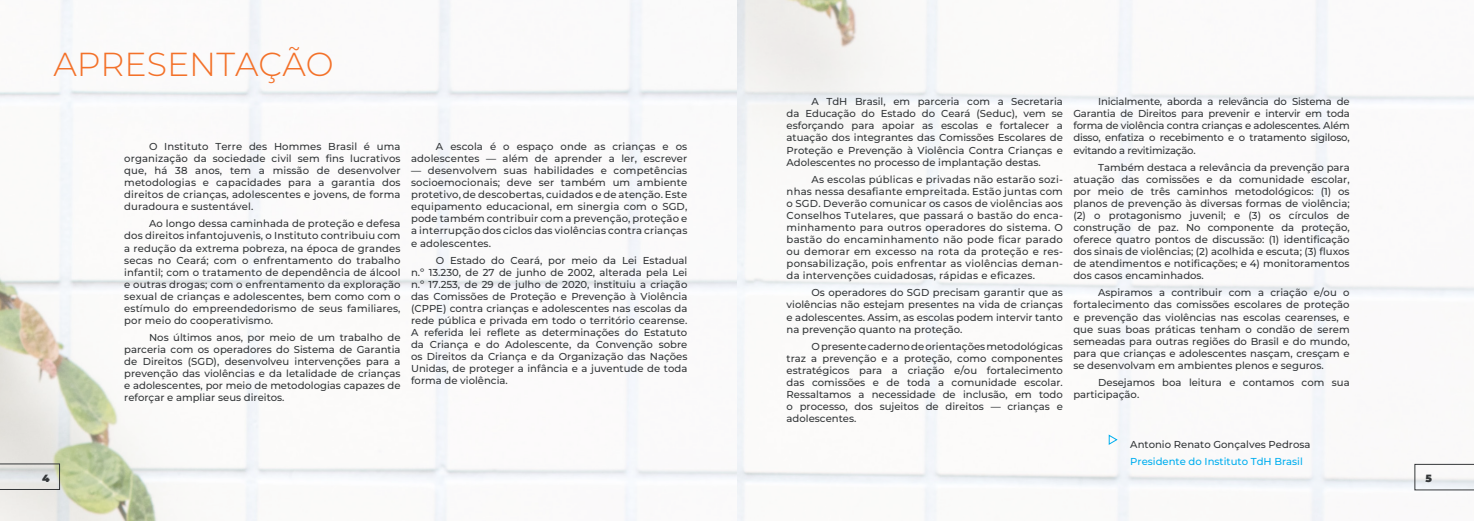
<style>
.page{position:relative;width:1474px;height:521px;background:#fff}
.page>*{position:absolute;margin:0;border:0;box-sizing:border-box;transform-origin:0 0}
.t1{font:100 33.25px "Montserrat";color:#f37129}
.t2{font:100 10.5px "Montserrat";color:#343739}
.Estilo_de_parágrafo_1{font:100 10.06px/12.1px "Montserrat";color:#343739;text-align:justify}
.t3{font:100 10.06px "Montserrat";color:#00aeef}
</style>
<div class="page">
<img style="left:0;top:0;width:1473px;height:521px">
<svg style="left:1108px;top:434px;width:10px;height:11px"></svg>
<svg style="left:1414px;top:464px;width:59px;height:26px"></svg>
<svg style="left:0;top:463px;width:60px;height:27px;background:#d1d3d1"></svg>
<p class="t1" style="left:53px;top:42px;width:282px">APRESENTAÇÃO</p>
<p class="Estilo_de_parágrafo_1" style="left:124px;top:140px;width:278px;text-indent:25px">O Instituto Terre des Hommes Brasil é uma organização da sociedade civil sem fins lucrativos que, há 38 anos, tem a missão de desenvolver metodologias e capacidades para a garantia dos direitos de crianças, adolescentes e jovens, de forma duradoura e sustentável.</p>
<p class="Estilo_de_parágrafo_1" style="left:124px;top:217px;width:278px;text-indent:25px">Ao longo dessa caminhada de proteção e defesa dos direitos infantojuvenis, o Instituto contribuiu com a redução da extrema pobreza, na época de grandes secas no Ceará; com o enfrentamento do trabalho infantil; com o tratamento de dependência de álcool e outras drogas; com o enfrentamento da exploração sexual de crianças e adolescentes, bem como com o estímulo do empreendedorismo de seus familiares, por meio do cooperativismo.</p>
<p class="Estilo_de_parágrafo_1" style="left:124px;top:331px;width:278px;text-indent:25px">Nos últimos anos, por meio de um trabalho de parceria com os operadores do Sistema de Garantia de Direitos (SGD), desenvolveu intervenções para a prevenção das violências e da letalidade de crianças e adolescentes, por meio de metodologias capazes de reforçar e ampliar seus direitos.</p>
<p class="Estilo_de_parágrafo_1" style="left:411px;top:140px;width:278px;text-align:right">A escola é o espaço onde as crianças e os adolescentes — além de aprender a ler, escrever</p>
<p class="Estilo_de_parágrafo_1" style="left:411px;top:164px;width:278px">— desenvolvem suas habilidades e competências socioemocionais; deve ser também um ambiente protetivo, de descobertas, cuidados e de atenção. Este equipamento educacional, em sinergia com o SGD, pode também contribuir com a prevenção, proteção e a interrupção dos ciclos das violências contra crianças e adolescentes.</p>
<p class="Estilo_de_parágrafo_1" style="left:411px;top:254px;width:278px;text-indent:25px">O Estado do Ceará, por meio da Lei Estadual n.º 13.230, de 27 de junho de 2002, alterada pela Lei n.º 17.253, de 29 de julho de 2020, instituiu a criação das Comissões de Proteção e Prevenção à Violência (CPPE) contra crianças e adolescentes nas escolas da rede pública e privada em todo o território cearense.<br>A referida lei reflete as determinações do Estatuto da Criança e do Adolescente, da Convenção sobre os Direitos da Criança e da Organização das Nações Unidas, de proteger a infância e a juventude de toda forma de violência.</p>
<p class="Estilo_de_parágrafo_1" style="left:786px;top:95px;width:278px;text-indent:25px">A TdH Brasil, em parceria com a Secretaria da Educação do Estado do Ceará (Seduc), vem se esforçando para apoiar as escolas e fortalecer a atuação dos integrantes das Comissões Escolares de Proteção e Prevenção à Violência Contra Crianças e Adolescentes no processo de implantação destas.</p>
<p class="Estilo_de_parágrafo_1" style="left:786px;top:173px;width:278px;text-indent:25px">As escolas públicas e privadas não estarão sozi&shy;nhas nessa desafiante empreitada. Estão juntas com o SGD. Deverão comunicar os casos de violências aos Conselhos Tutelares, que passará o bastão do enca&shy;minhamento para outros operadores do sistema. O bastão do encaminhamento não pode ficar parado ou demorar em excesso na rota da proteção e res&shy;ponsabilização, pois enfrentar as violências deman&shy;da intervenções cuidadosas, rápidas e eficazes.</p>
<p class="Estilo_de_parágrafo_1" style="left:786px;top:286px;width:278px;text-indent:25px">Os operadores do SGD precisam garantir que as violências não estejam presentes na vida de crianças e adolescentes. Assim, as escolas podem intervir tanto na prevenção quanto na proteção.</p>
<p class="Estilo_de_parágrafo_1" style="left:786px;top:340px;width:278px;text-indent:25px">O presente caderno de orientações metodológicas traz a prevenção e a proteção, como componentes estratégicos para a criação e/ou fortalecimento das comissões e de toda a comunidade escolar.<br>Ressaltamos a necessidade de inclusão, em todo o processo, dos sujeitos de direitos — crianças e adolescentes.</p>
<p class="Estilo_de_parágrafo_1" style="left:1073px;top:95px;width:278px;text-indent:25px">Inicialmente, aborda a relevância do Sistema de Garantia de Direitos para prevenir e intervir em toda forma de violência contra crianças e adolescentes. Além disso, enfatiza o recebimento e o tratamento sigiloso, evitando a revitimização.</p>
<p class="Estilo_de_parágrafo_1" style="left:1073px;top:161px;width:278px;text-indent:25px">Também destaca a relevância da prevenção para atuação das comissões e da comunidade escolar, por meio de três caminhos metodológicos: (1) os planos de prevenção às diversas formas de violência; (2) o protagonismo juvenil; e (3) os círculos de construção de paz. No componente da proteção, oferece quatro pontos de discussão: (1) identificação dos sinais de violências; (2) acolhida e escuta; (3) fluxos de atendimentos e notificações; e 4) monitoramentos dos casos encaminhados.</p>
<p class="Estilo_de_parágrafo_1" style="left:1073px;top:286px;width:278px;text-indent:25px">Aspiramos a contribuir com a criação e/ou o fortalecimento das comissões escolares de proteção e prevenção das violências nas escolas cearenses, e que suas boas práticas tenham o condão de serem semeadas para outras regiões do Brasil e do mundo, para que crianças e adolescentes nasçam, cresçam e se desenvolvam em ambientes plenos e seguros.</p>
<p class="Estilo_de_parágrafo_1" style="left:1073px;top:376px;width:278px;text-indent:25px">Desejamos boa leitura e contamos com sua participação.</p>
<p class="Estilo_de_parágrafo_1" style="left:1130px;top:438px;width:182px">Antonio Renato Gonçalves Pedrosa</p>
<p class="t3" style="left:1130px;top:454px;width:174px">Presidente do Instituto TdH Brasil</p>
<p class="t2" style="left:42px;top:471px;width:8px">4</p>
<p class="t2" style="left:1425px;top:471px;width:7px">5</p>
</div>
